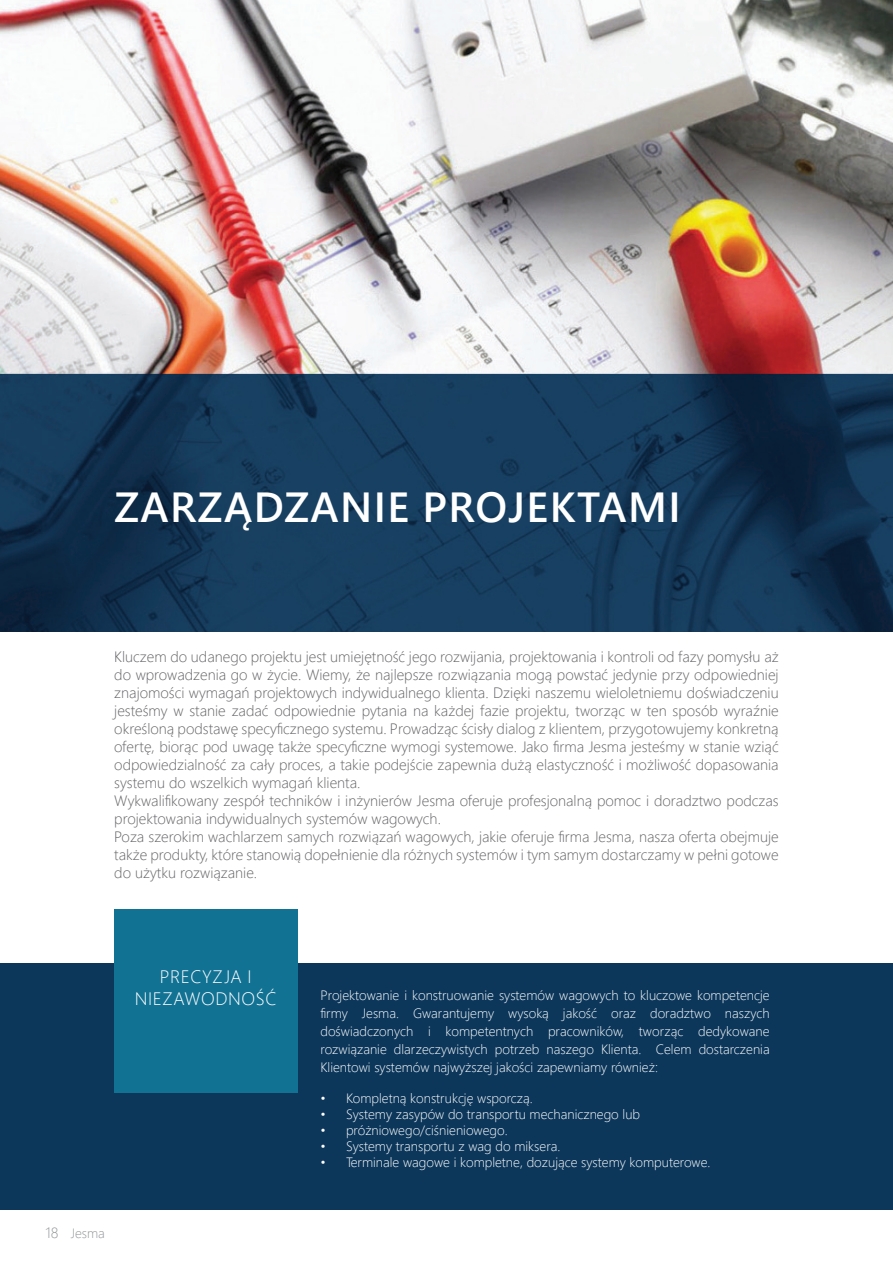
<style>
.page{position:relative;width:893px;height:1263px;background:#fff}
.page>*{position:absolute;margin:0;border:0;box-sizing:border-box;transform-origin:0 0}
.Overskrift{font:600 42px "Segoe UI";letter-spacing:.035em;color:#fff}
.t1{font:300 18px "Segoe UI";letter-spacing:.035em;color:#fff}
.norm10gray{font:300 15px/18px "Segoe UI";color:#636366;text-align:justify}
.norm9gray{font:300 13.5px/18px "Segoe UI";color:#fff;text-align:justify}
.t2{font:300 13.5px "Segoe UI";color:#939598}
.s1{font-size:15px}
</style>
<div class="page">
<img style="left:0;top:0;width:893px;height:631px">
<div style="left:0;top:963px;width:892px;height:246px;background:#0c375b"></div>
<div style="left:114px;top:909px;width:184px;height:184px;background:#117294"></div>
<p class="Overskrift" style="left:114px;top:467px;width:568px">ZARZĄDZANIE PROJEKTAMI</p>
<p class="norm10gray" style="left:114px;top:646px;width:666px">Kluczem do udanego projektu jest umiejętność jego rozwijania, projektowania i kontroli od fazy pomysłu aż do wprowadzenia go w życie. Wiemy, że najlepsze rozwiązania mogą powstać jedynie przy odpowiedniej znajomości wymagań projektowych indywidualnego klienta. Dzięki naszemu wieloletniemu doświadczeniu jesteśmy w stanie zadać odpowiednie pytania na każdej fazie projektu, tworząc w ten sposób wyraźnie określoną podstawę specyficznego systemu. Prowadząc ścisły dialog z klientem, przygotowujemy konkretną ofertę, biorąc pod uwagę także specyficzne wymogi systemowe. Jako firma Jesma jesteśmy w stanie wziąć odpowiedzialność za cały proces, a takie podejście zapewnia dużą elastyczność i możliwość dopasowania systemu do wszelkich wymagań klienta.</p>
<p class="norm10gray" style="left:114px;top:790px;width:666px">Wykwalifikowany zespół techników i inżynierów Jesma oferuje profesjonalną pomoc i doradztwo podczas projektowania indywidualnych systemów wagowych.</p>
<p class="norm10gray" style="left:114px;top:826px;width:666px">Poza szerokim wachlarzem samych rozwiązań wagowych, jakie oferuje firma Jesma, nasza oferta obejmuje także produkty, które stanowią dopełnienie dla różnych systemów i tym samym dostarczamy w pełni gotowe do użytku rozwiązanie.</p>
<p class="t1" style="left:160px;top:960px;width:93px">PRECYZJA I</p>
<p class="t1" style="left:135px;top:982px;width:143px">NIEZAWODNOŚĆ</p>
<p class="t2" style="left:46px;top:1220px;width:61px"><span class="s1">18</span> Jesma</p>
<p class="norm9gray" style="left:320px;top:984px;width:451px">Projektowanie i konstruowanie systemów wagowych to kluczowe kompetencje firmy Jesma. Gwarantujemy wysoką jakość oraz doradztwo naszych doświadczonych i kompetentnych pracowników, tworząc dedykowane rozwiązanie dlarzeczywistych potrzeb naszego Klienta. Celem dostarczenia Klientowi systemów najwyższej jakości zapewniamy również:</p>
<p class="norm9gray" style="left:320px;top:1087px;width:214px">• Kompletną konstrukcję wsporczą.</p>
<p class="norm9gray" style="left:320px;top:1104px;width:321px">• Systemy zasypów do transportu mechanicznego lub</p>
<p class="norm9gray" style="left:320px;top:1120px;width:189px">• próżniowego/ciśnieniowego.</p>
<p class="norm9gray" style="left:320px;top:1136px;width:241px">• Systemy transportu z wag do miksera.</p>
<p class="norm9gray" style="left:320px;top:1152px;width:392px">• Terminale wagowe i kompletne, dozujące systemy komputerowe.</p>
</div>
